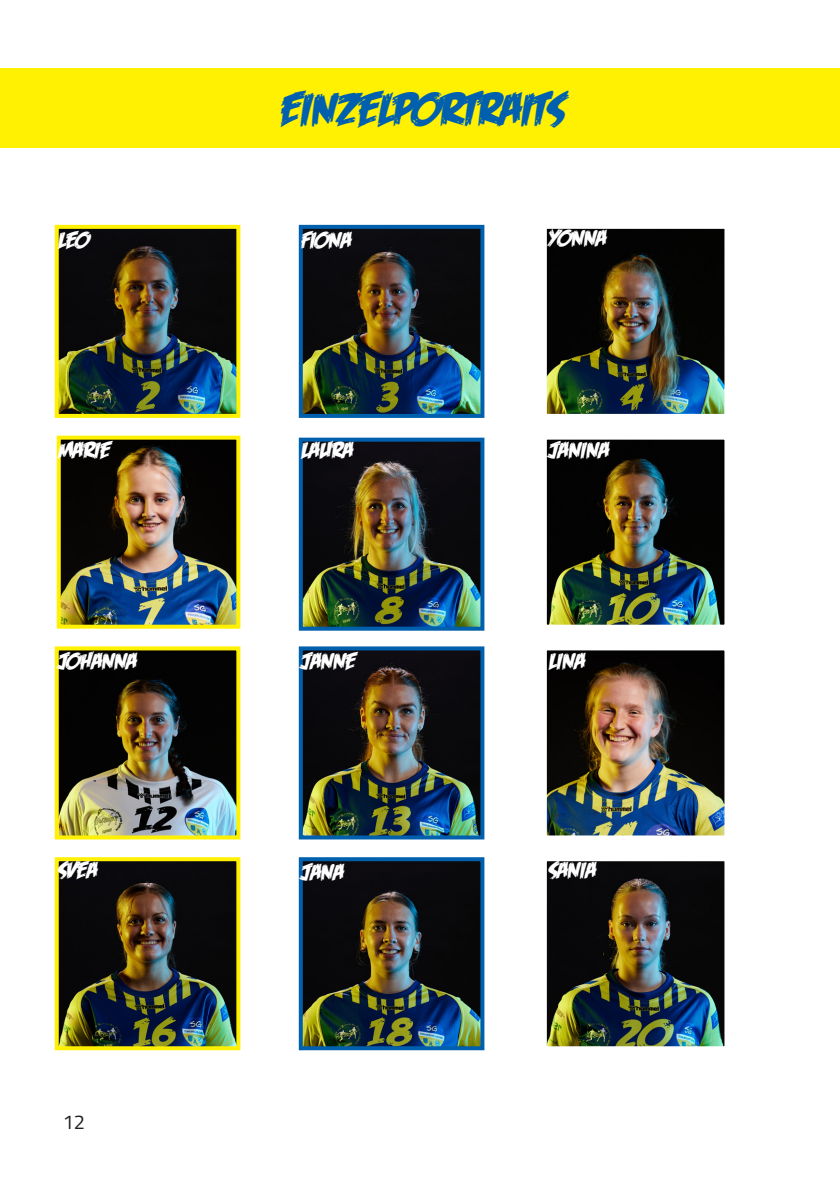
<style>
.page{position:relative;width:840px;height:1191px;background:#fff}
.page>*{position:absolute;margin:0;border:0;box-sizing:border-box;transform-origin:0 0}
.t1{font:48px "Feastof Flesh BB Italic";color:#0160ae}
.t2{font:24px "Feastof Flesh BB Italic";color:#fff}
.t3{font:20px "Titillium Web";color:#231f20}
</style>
<div class="page">
<div style="left:0;top:68px;width:839px;height:80px;background:#fff101"></div>
<img style="left:60px;top:230px;width:175px;height:183px">
<div style="left:55px;top:225px;width:185px;height:193px;border:4px solid #fff101"></div>
<img style="left:303px;top:442px;width:176px;height:183px">
<div style="left:298px;top:437px;width:186px;height:193px;border:4px solid #0160ae"></div>
<img style="left:60px;top:651px;width:175px;height:183px">
<div style="left:55px;top:646px;width:185px;height:193px;border:4px solid #fff101"></div>
<img style="left:60px;top:862px;width:175px;height:183px">
<div style="left:55px;top:857px;width:185px;height:193px;border:4px solid #fff101"></div>
<img style="left:303px;top:230px;width:176px;height:183px">
<div style="left:298px;top:225px;width:186px;height:193px;border:4px solid #0160ae"></div>
<img style="left:547px;top:230px;width:176px;height:183px">
<div style="left:542px;top:225px;width:186px;height:193px;border:4px solid #fff"></div>
<img style="left:547px;top:440px;width:176px;height:183px">
<div style="left:542px;top:435px;width:186px;height:193px;border:4px solid #fff"></div>
<img style="left:303px;top:651px;width:176px;height:183px">
<div style="left:298px;top:646px;width:186px;height:193px;border:4px solid #0160ae"></div>
<img style="left:303px;top:862px;width:176px;height:183px">
<div style="left:298px;top:857px;width:186px;height:193px;border:4px solid #0160ae"></div>
<img style="left:547px;top:862px;width:176px;height:183px">
<div style="left:542px;top:857px;width:186px;height:193px;border:4px solid #fff"></div>
<img style="left:62px;top:440px;width:173px;height:183px">
<div style="left:57px;top:435px;width:183px;height:193px;border:4px solid #fff101"></div>
<img style="left:547px;top:651px;width:176px;height:183px">
<div style="left:542px;top:646px;width:186px;height:193px;border:4px solid #fff"></div>
<p class="t1" style="left:278px;top:84px;width:284px">EINZELPORTRAITS</p>
<p class="t2" style="left:57px;top:227px;width:33px">LEO</p>
<p class="t2" style="left:299px;top:227px;width:52px">FIONA</p>
<p class="t2" style="left:547px;top:225px;width:59px">YONNA</p>
<p class="t2" style="left:57px;top:437px;width:54px">MARIE</p>
<p class="t2" style="left:299px;top:437px;width:53px">LAURA</p>
<p class="t2" style="left:547px;top:437px;width:62px">JANINA</p>
<p class="t2" style="left:57px;top:648px;width:80px">JOHANNA</p>
<p class="t2" style="left:299px;top:648px;width:56px">JANNE</p>
<p class="t2" style="left:547px;top:648px;width:38px">LINA</p>
<p class="t2" style="left:57px;top:857px;width:41px">SVEA</p>
<p class="t2" style="left:299px;top:859px;width:44px">JANA</p>
<p class="t2" style="left:547px;top:857px;width:49px">SANIA</p>
<p class="t3" style="left:63px;top:1107px;width:24px">12</p>
</div>
